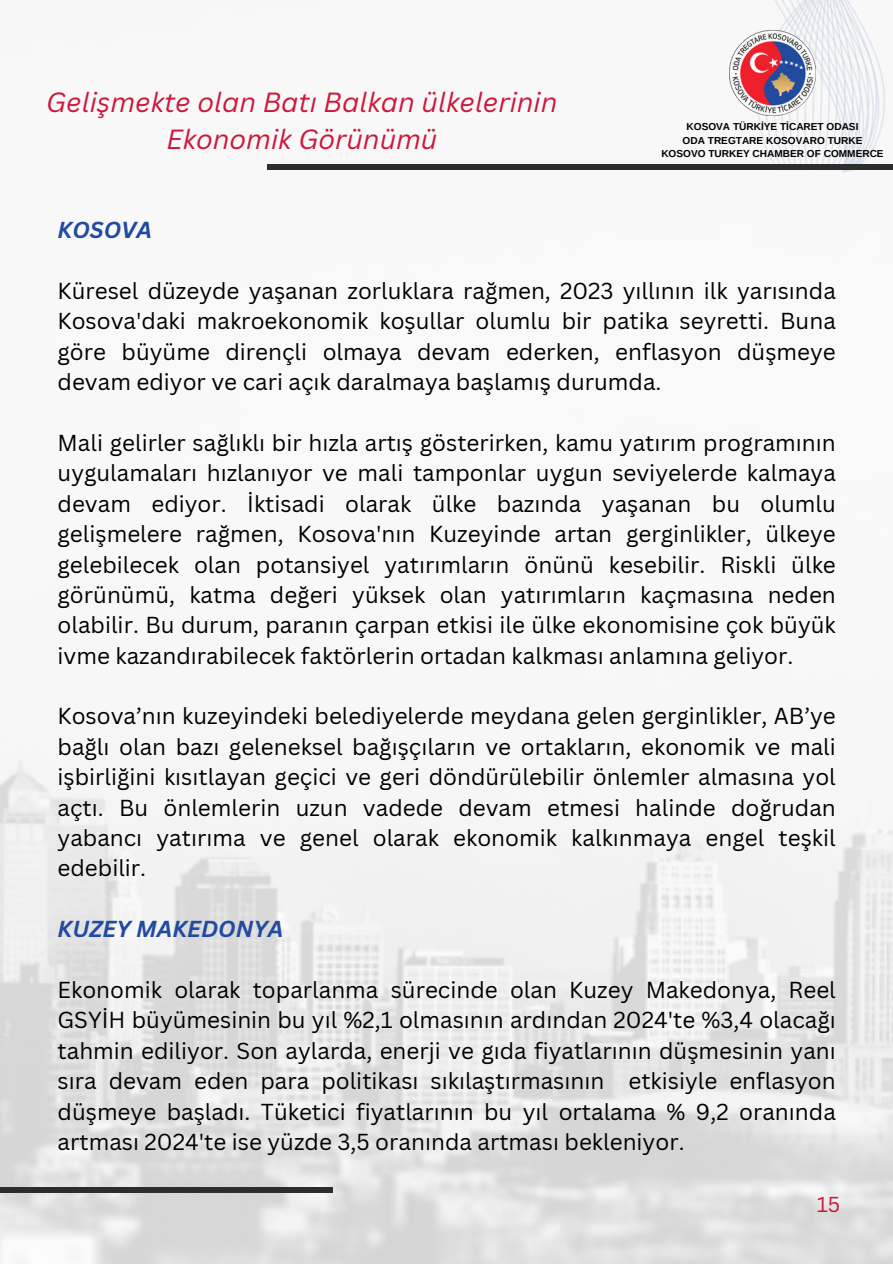
<style>
.page{position:relative;width:893px;height:1264px;background:#fff}
.page>*{position:absolute;margin:0;border:0;box-sizing:border-box;transform-origin:0 0}
.t1{font:italic 27px/37.2px "Canva Sans";color:#ce173a;text-align:center}
.t2{font:22.5px/30.3px "Canva Sans";color:#000;text-align:justify}
.t3{font:italic 700 22.5px "Canva Sans";color:#224a9f}
.t4{font:21px "Canva Sans";color:#ce173a}
.t5{font:700 10.05px "Arimo";color:#000}
</style>
<div class="page">
<img style="left:0;top:759px;width:892px;height:504px">
<img style="left:758px;top:0;width:128px;height:173px">
<div style="left:267px;top:164px;width:625px;height:6px;background:#2d2d2d"></div>
<img style="left:729px;top:30px;width:86px;height:86px">
<div style="left:0;top:1186px;width:333px;height:6px;background:#2d2d2d"></div>
<p class="t1" style="left:46px;top:83px;width:513px">Gelişmekte olan Batı Balkan ülkelerinin<br>Ekonomik Görünümü</p>
<p class="t3" style="left:58px;top:214px;width:96px">KOSOVA</p>
<p class="t5" style="left:686px;top:121px;width:173px">KOSOVA TÜRKİYE TİCARET ODASI</p>
<p class="t5" style="left:682px;top:134px;width:181px">ODA TREGTARE KOSOVARO TURKE</p>
<p class="t5" style="left:661px;top:148px;width:224px">KOSOVO TURKEY CHAMBER OF COMMERCE</p>
<p class="t2" style="left:58px;top:275px;width:779px">Küresel düzeyde yaşanan zorluklara rağmen, 2023 yıllının ilk yarısında Kosova'daki makroekonomik koşullar olumlu bir patika seyretti. Buna göre büyüme dirençli olmaya devam ederken, enflasyon düşmeye devam ediyor ve cari açık daralmaya başlamış durumda.</p>
<p class="t2" style="left:58px;top:427px;width:779px">Mali gelirler sağlıklı bir hızla artış gösterirken, kamu yatırım programının uygulamaları hızlanıyor ve mali tamponlar uygun seviyelerde kalmaya devam ediyor. İktisadi olarak ülke bazında yaşanan bu olumlu gelişmelere rağmen, Kosova'nın Kuzeyinde artan gerginlikler, ülkeye gelebilecek olan potansiyel yatırımların önünü kesebilir. Riskli ülke görünümü, katma değeri yüksek olan yatırımların kaçmasına neden olabilir. Bu durum, paranın çarpan etkisi ile ülke ekonomisine çok büyük ivme kazandırabilecek faktörlerin ortadan kalkması anlamına geliyor.</p>
<p class="t2" style="left:58px;top:700px;width:779px">Kosova’nın kuzeyindeki belediyelerde meydana gelen gerginlikler, AB’ye bağlı olan bazı geleneksel bağışçıların ve ortakların, ekonomik ve mali işbirliğini kısıtlayan geçici ve geri döndürülebilir önlemler almasına yol açtı. Bu önlemlerin uzun vadede devam etmesi halinde doğrudan yabancı yatırıma ve genel olarak ekonomik kalkınmaya engel teşkil edebilir.</p>
<p class="t3" style="left:58px;top:913px;width:227px">KUZEY MAKEDONYA</p>
<p class="t2" style="left:58px;top:974px;width:779px">Ekonomik olarak toparlanma sürecinde olan Kuzey Makedonya, Reel GSYİH büyümesinin bu yıl %2,1 olmasının ardından 2024'te %3,4 olacağı tahmin ediliyor. Son aylarda, enerji ve gıda fiyatlarının düşmesinin yanı sıra devam eden para politikası sıkılaştırmasının etkisiyle enflasyon düşmeye başladı. Tüketici fiyatlarının bu yıl ortalama % 9,2 oranında artması 2024'te ise yüzde 3,5 oranında artması bekleniyor.</p>
<p class="t4" style="left:816px;top:1189px;width:25px">15</p>
</div>
